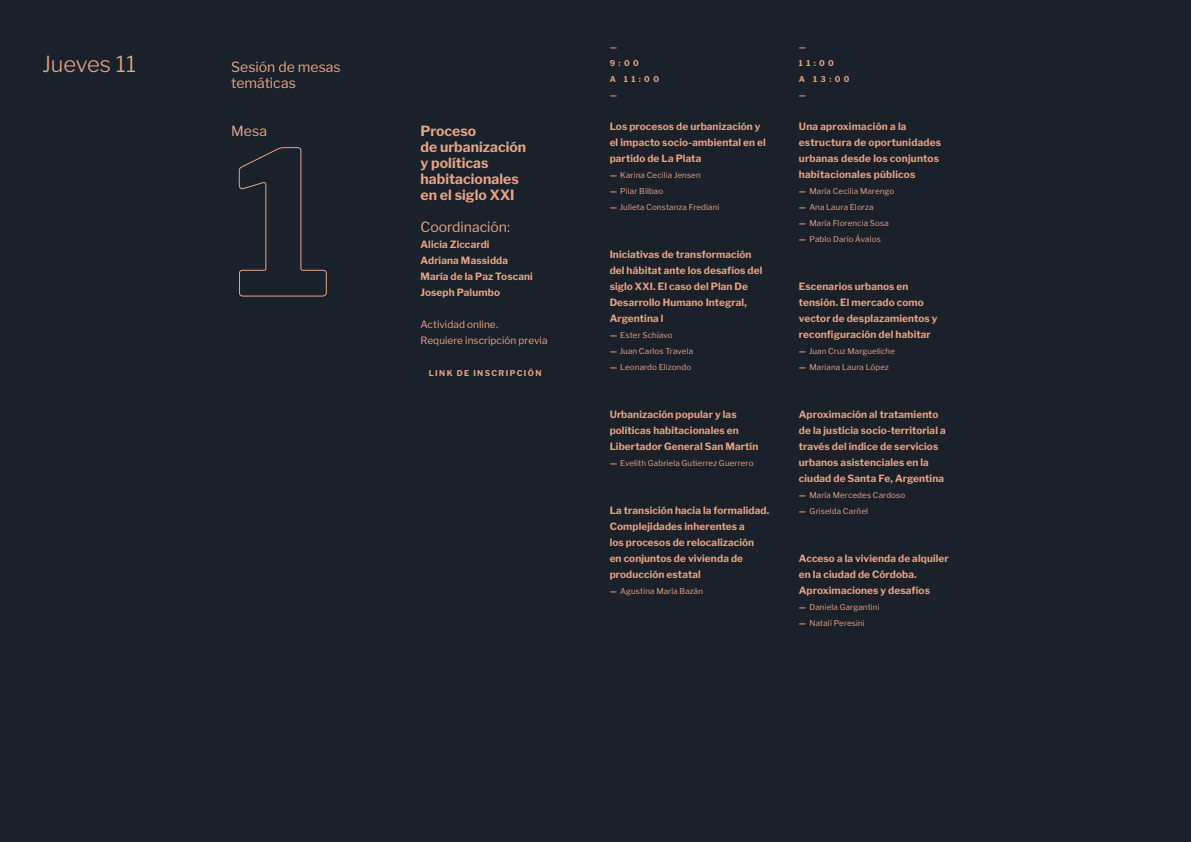
<style>
.page{position:relative;width:1191px;height:842px;background:#fff}
.page>*{position:absolute;margin:0;border:0;box-sizing:border-box;transform-origin:0 0}
.t1{font:300 22px "Libre Franklin";letter-spacing:-.005em;color:#e8a387}
.t2{font:700 14px/16px "Libre Franklin";color:#e8a387}
.t3{font:14px/16px "Libre Franklin";color:#e8a387}
.t4{font:700 10px/16px "Libre Franklin";letter-spacing:.01em;color:#e8a387}
.t5{font:10px/16px "Libre Franklin";letter-spacing:.005em;color:#e8a387}
.t6{font:8px "Libre Franklin";letter-spacing:.015em;color:#e8a387}
.t7{font:700 8px/16px "Libre Franklin";letter-spacing:.175em;color:#e8a387}
.s1{font-weight:700}
</style>
<div class="page">
<div style="left:0;top:0;width:595px;height:842px;background:#1a212b"></div>
<div style="left:595px;top:0;width:596px;height:842px;background:#1a212b"></div>
<svg style="left:238px;top:147px;width:89px;height:150px"></svg>
<h1 class="t1" style="left:42px;top:47px;width:96px">Jueves 11</h1>
<h2 class="t3" style="left:231px;top:58px;width:111px">Sesión de mesas temáticas</h2>
<h2 class="t3" style="left:231px;top:122px;width:37px">Mesa</h2>
<h2 class="t2" style="left:420px;top:122px;width:107px">Proceso<br>de urbanización y políticas habitacionales en el siglo XXI</h2>
<h2 class="t3" style="left:420px;top:218px;width:91px">Coordinación:</h2>
<p class="t4" style="left:420px;top:235px;width:114px">Alicia Ziccardi<br>Adriana Massidda<br>María de la Paz Toscani<br>Joseph Palumbo</p>
<p class="t5" style="left:420px;top:315px;width:129px">Actividad online.<br>Requiere inscripción previa</p>
<p class="t7" style="left:429px;top:364px;width:114px">LINK DE INSCRIPCIÓN</p>
<p class="t7" style="left:609px;top:39px;width:51px">—<br>9:00<br>A 11:00 —</p>
<p class="t4" style="left:609px;top:118px;width:158px">Los procesos de urbanización y el impacto socio-ambiental en el partido de La Plata</p>
<p class="t6" style="left:609px;top:169px;width:93px"><span class="s1">—</span> Karina Cecilia Jensen</p>
<p class="t6" style="left:609px;top:185px;width:55px"><span class="s1">—</span> Pilar Bilbao</p>
<p class="t6" style="left:609px;top:201px;width:111px"><span class="s1">—</span> Julieta Constanza Frediani</p>
<p class="t4" style="left:609px;top:246px;width:154px">Iniciativas de transformación del hábitat ante los desafíos del siglo XXI. El caso del Plan De<br>Desarrollo Humano Integral,<br>Argentina l</p>
<p class="t6" style="left:609px;top:329px;width:64px"><span class="s1">—</span> Ester Schiavo</p>
<p class="t6" style="left:609px;top:345px;width:85px"><span class="s1">—</span> Juan Carlos Travela</p>
<p class="t6" style="left:609px;top:361px;width:83px"><span class="s1">—</span> Leonardo Elizondo</p>
<p class="t4" style="left:609px;top:406px;width:150px">Urbanización popular y las políticas habitacionales en<br>Libertador General San Martín</p>
<p class="t6" style="left:609px;top:457px;width:145px"><span class="s1">—</span> Evelith Gabriela Gutierrez Guerrero</p>
<p class="t4" style="left:609px;top:502px;width:161px">La transición hacia la formalidad.<br>Complejidades inherentes a<br>los procesos de relocalización<br>en conjuntos de vivienda de producción estatal</p>
<p class="t6" style="left:609px;top:585px;width:95px"><span class="s1">—</span> Agustina María Bazán</p>
<p class="t7" style="left:799px;top:39px;width:52px">—<br>11:00<br>A 13:00 —</p>
<p class="t4" style="left:799px;top:118px;width:144px">Una aproximación a la estructura de oportunidades urbanas desde los conjuntos habitacionales públicos</p>
<p class="t6" style="left:799px;top:185px;width:97px"><span class="s1">—</span> María Cecilia Marengo</p>
<p class="t6" style="left:799px;top:201px;width:76px"><span class="s1">—</span> Ana Laura Elorza</p>
<p class="t6" style="left:799px;top:217px;width:91px"><span class="s1">—</span> María Florencia Sosa</p>
<p class="t6" style="left:799px;top:233px;width:83px"><span class="s1">—</span> Pablo Darío Ávalos</p>
<p class="t4" style="left:799px;top:278px;width:140px">Escenarios urbanos en tensión. El mercado como vector de desplazamientos y reconfiguración del habitar</p>
<p class="t6" style="left:799px;top:345px;width:98px"><span class="s1">—</span> Juan Cruz Margueliche</p>
<p class="t6" style="left:799px;top:361px;width:92px"><span class="s1">—</span> Mariana Laura López</p>
<p class="t4" style="left:799px;top:406px;width:148px">Aproximación al tratamiento de la justicia socio-territorial a través del índice de servicios urbanos asistenciales en la ciudad de Santa Fe, Argentina</p>
<p class="t6" style="left:799px;top:489px;width:108px"><span class="s1">—</span> María Mercedes Cardoso</p>
<p class="t6" style="left:799px;top:505px;width:71px"><span class="s1">—</span> Griselda Carñel</p>
<p class="t4" style="left:799px;top:550px;width:151px">Acceso a la vivienda de alquiler en la ciudad de Córdoba.<br>Aproximaciones y desafíos</p>
<p class="t6" style="left:799px;top:601px;width:82px"><span class="s1">—</span> Daniela Gargantini</p>
<p class="t6" style="left:799px;top:617px;width:67px"><span class="s1">—</span> Natalí Peresini</p>
</div>
